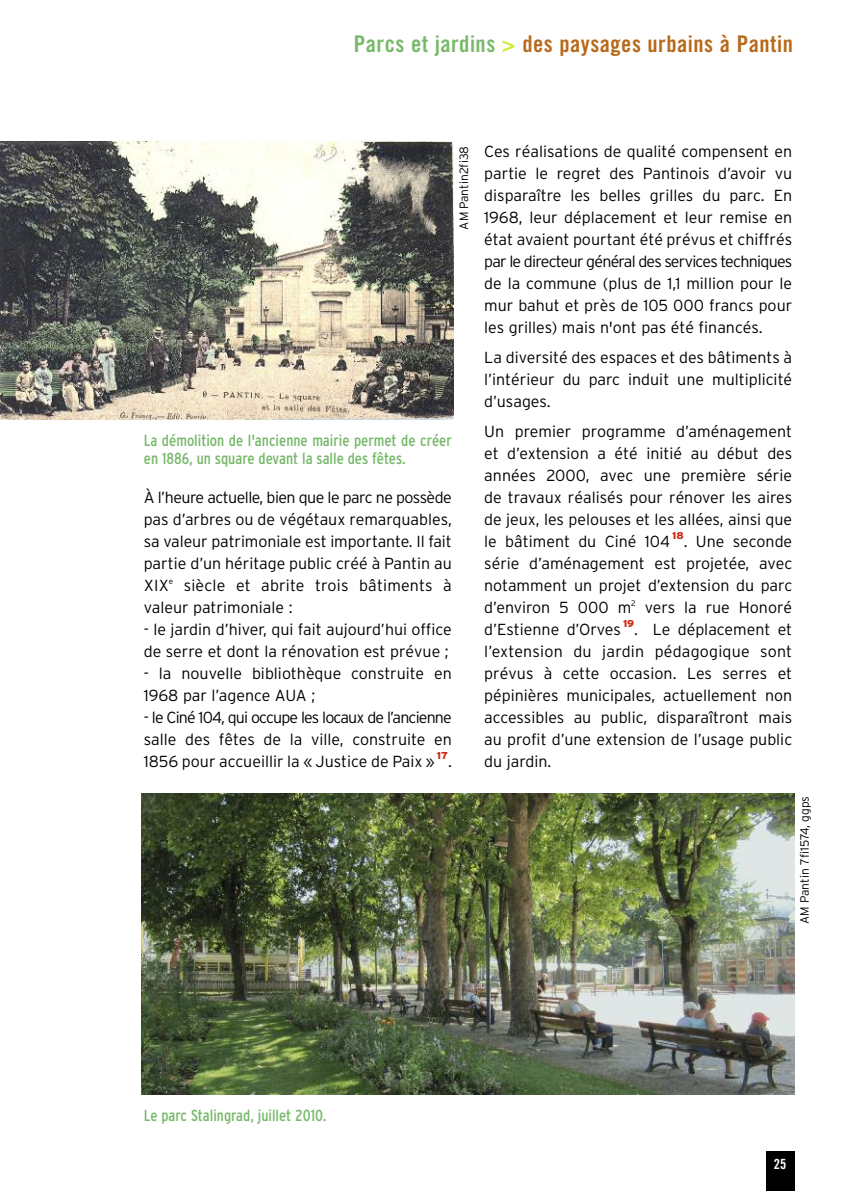
<style>
.page{position:relative;width:851px;height:1191px;background:#fff}
.page>*{position:absolute;margin:0;border:0;box-sizing:border-box;transform-origin:0 0}
.t1{font:23px "Trade Gothic Bold Cond Twenty";letter-spacing:.02em;color:#b76919}
.t2{font:300 16px/22px "Interstate";color:#000;text-align:justify}
.t3{font:condensed 16px/18px "Interstate";color:#77b96a}
.t4{font:14px "Trade Gothic Bold Cond Twenty";color:#fff}
.t5{font:300 12px "Interstate";color:#000}
.t6{font:900 10px "Interstate";color:#cb2c16}
.s1{color:#77b96a}
.s2{color:#caef37}
</style>
<div class="page">
<div style="left:765px;top:1151px;width:29px;height:40px;background:#000"></div>
<img style="left:0;top:142px;width:454px;height:277px">
<img style="left:142px;top:794px;width:652px;height:300px">
<h1 class="t1" style="left:354px;top:35px;width:440px"><span class="s1">Parcs et jardins</span> <span class="s2">&gt;</span> des paysages urbains à Pantin</h1>
<p class="t5" style="left:457px;top:229px;width:85px;rotate:-90deg">AM Pantin2fi38</p>
<p class="t3" style="left:144px;top:431px;width:309px">La démolition de l'ancienne mairie permet de créer en 1886, un square devant la salle des fêtes.</p>
<p class="t2" style="left:144px;top:486px;width:309px">À l’heure actuelle, bien que le parc ne possède pas d’arbres ou de végétaux remarquables, sa valeur patrimoniale est importante. Il fait partie d’un héritage public créé à Pantin au XIX<sup>e</sup> siècle et abrite trois bâtiments à valeur patrimoniale :</p>
<p class="t2" style="left:144px;top:618px;width:309px">- le jardin d’hiver, qui fait aujourd’hui office de serre et dont la rénovation est prévue ;</p>
<p class="t2" style="left:144px;top:662px;width:309px">- la nouvelle bibliothèque construite en<br>1968 par l’agence AUA ;</p>
<p class="t2" style="left:144px;top:706px;width:309px">- le Ciné 104, qui occupe les locaux de l’ancienne salle des fêtes de la ville, construite en 1856 pour accueillir la « Justice de Paix »</p>
<p class="t6" style="left:437px;top:749px;width:13px">17</p>
<p class="t2" style="left:448px;top:750px;width:5px">.</p>
<p class="t2" style="left:484px;top:140px;width:309px">Ces réalisations de qualité compensent en partie le regret des Pantinois d’avoir vu disparaître les belles grilles du parc. En 1968, leur déplacement et leur remise en état avaient pourtant été prévus et chiffrés par le directeur général des services techniques de la commune (plus de 1,1 million pour le mur bahut et près de 105 000 francs pour les grilles) mais n'ont pas été financés.</p>
<p class="t2" style="left:484px;top:346px;width:309px">La diversité des espaces et des bâtiments à l’intérieur du parc induit une multiplicité d’usages.</p>
<p class="t2" style="left:484px;top:420px;width:309px">Un premier programme d’aménagement et d’extension a été initié au début des années 2000, avec une première série de travaux réalisés pour rénover les aires de jeux, les pelouses et les allées, ainsi que le bâtiment du Ciné 104</p>
<p class="t6" style="left:672px;top:529px;width:13px">18</p>
<p class="t2" style="left:484px;top:530px;width:309px;text-indent:199px">. Une seconde série d’aménagement est projetée, avec notamment un projet d’extension du parc d’environ 5 000 m<sup>2</sup> vers la rue Honoré d’Estienne d’Orves</p>
<p class="t6" style="left:623px;top:617px;width:13px">19</p>
<p class="t2" style="left:484px;top:618px;width:309px;text-indent:150px">. Le déplacement et l’extension du jardin pédagogique sont prévus à cette occasion. Les serres et pépinières municipales, actuellement non accessibles au public, disparaîtront mais au profit d’une extension de l’usage public du jardin.</p>
<p class="t5" style="left:797px;top:924px;width:130px;rotate:-90deg">AM Pantin 7fi1574, ggps</p>
<p class="t3" style="left:144px;top:1106px;width:184px">Le parc Stalingrad, juillet 2010.</p>
<p class="t4" style="left:773px;top:1159px;width:14px">25</p>
</div>
